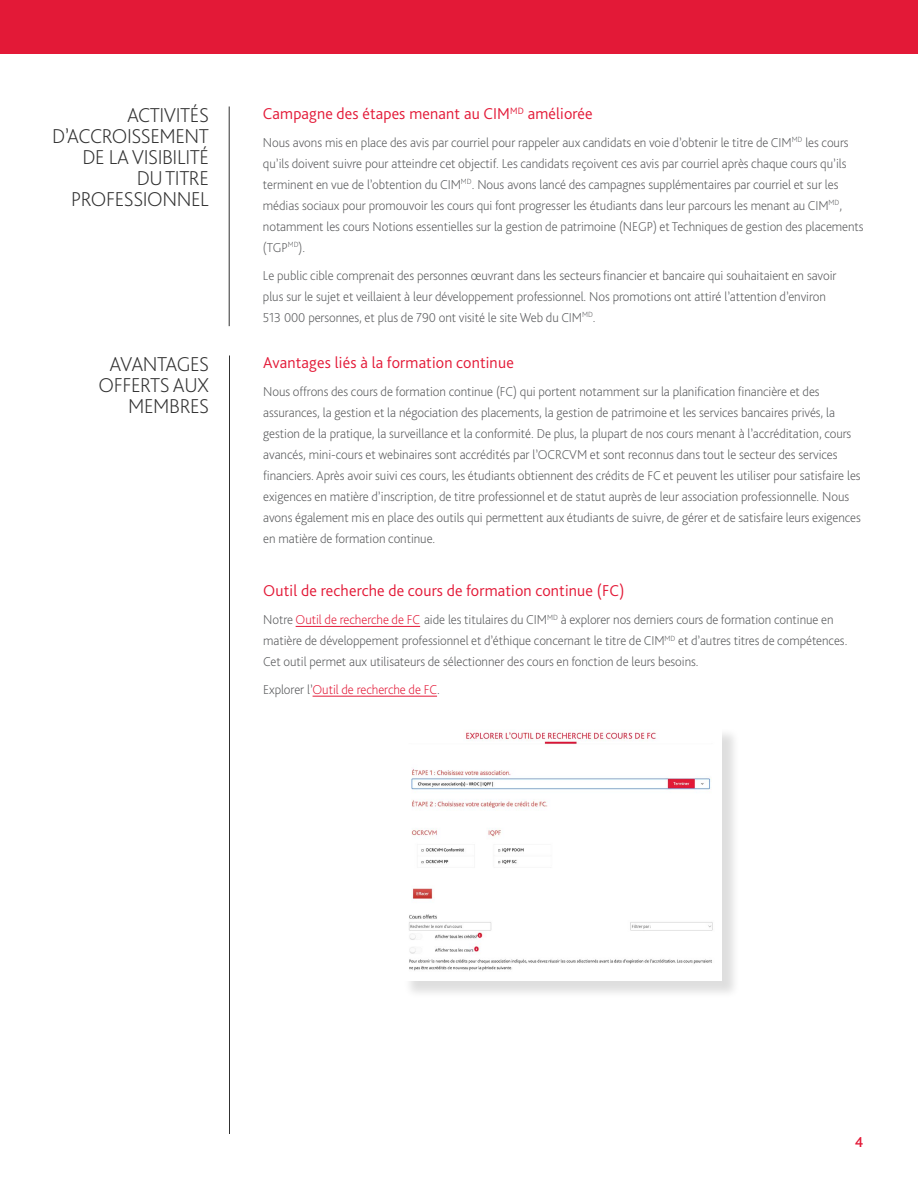
<style>
.page{position:relative;width:918px;height:1188px;background:#fff}
.page>*{position:absolute;margin:0;border:0;box-sizing:border-box;transform-origin:0 0}
.t1{font:200 21px/21px "Bliss Pro";letter-spacing:-.02em;color:#313131;text-align:right}
.t2{font:300 16.5px "Bliss Pro";letter-spacing:.01em;color:#e31937}
.t3{font:500 15px "Bliss Pro";color:#e31937}
.t4{font:200 13.5px/21px "Bliss Pro";letter-spacing:-.005em;color:#58595b}
.t5{font:200 13.5px "Bliss Pro";letter-spacing:-.005em;color:#e31937}
.s1{color:#e31937}
.s2{color:#58595b}
</style>
<div class="page">
<div style="left:0;top:0;width:918px;height:54px;background:#e31937"></div>
<hr style="left:229px;top:356px;width:1px;height:778px;background:#313131">
<hr style="left:296px;top:626px;width:124px;height:1px;background:#e31937">
<hr style="left:313px;top:696px;width:124px;height:1px;background:#e31937">
<hr style="left:229px;top:106px;width:1px;height:220px;background:#313131">
<div style="left:403px;top:727px;width:337px;height:273px;background:#000;opacity:.13"></div>
<img style="left:403px;top:727px;width:319px;height:254px">
<h1 class="t1" style="left:52px;top:104px;width:158px">ACTIVITÉS<br>D’ACCROISSEMENT<br>DE LA VISIBILITÉ<br>DU TITRE<br>PROFESSIONNEL</h1>
<p class="t2" style="left:263px;top:103px;width:331px">Campagne des étapes menant au CIM<sup>MD</sup> améliorée</p>
<p class="t4" style="left:263px;top:131px;width:602px">Nous avons mis en place des avis par courriel pour rappeler aux candidats en voie d’obtenir le titre de CIM<sup>MD</sup> les cours qu’ils doivent suivre pour atteindre cet objectif. Les candidats reçoivent ces avis par courriel après chaque cours qu’ils terminent en vue de l’obtention du CIM<sup>MD</sup>. Nous avons lancé des campagnes supplémentaires par courriel et sur les médias sociaux pour promouvoir les cours qui font progresser les étudiants dans leur parcours les menant au CIM<sup>MD</sup>, notamment les cours Notions essentielles sur la gestion de patrimoine (NEGP) et Techniques de gestion des placements (TGP<sup>MD</sup>).</p>
<p class="t4" style="left:263px;top:264px;width:575px">Le public cible comprenait des personnes œuvrant dans les secteurs financier et bancaire qui souhaitaient en savoir plus sur le sujet et veillaient à leur développement professionnel. Nos promotions ont attiré l’attention d’environ<br>513 000 personnes, et plus de 790 ont visité le site Web du CIM<sup>MD</sup>.</p>
<h1 class="t1" style="left:99px;top:353px;width:112px">AVANTAGES<br>OFFERTS AUX<br>MEMBRES</h1>
<p class="t2" style="left:263px;top:352px;width:252px">Avantages liés à la formation continue</p>
<p class="t4" style="left:263px;top:380px;width:599px">Nous offrons des cours de formation continue (FC) qui portent notamment sur la planification financière et des assurances, la gestion et la négociation des placements, la gestion de patrimoine et les services bancaires privés, la gestion de la pratique, la surveillance et la conformité. De plus, la plupart de nos cours menant à l’accréditation, cours avancés, mini-cours et webinaires sont accrédités par l’OCRCVM et sont reconnus dans tout le secteur des services financiers. Après avoir suivi ces cours, les étudiants obtiennent des crédits de FC et peuvent les utiliser pour satisfaire les exigences en matière d’inscription, de titre professionnel et de statut auprès de leur association professionnelle. Nous avons également mis en place des outils qui permettent aux étudiants de suivre, de gérer et de satisfaire leurs exigences en matière de formation continue.</p>
<p class="t2" style="left:263px;top:580px;width:363px">Outil de recherche de cours de formation continue (FC)</p>
<p class="t4" style="left:263px;top:609px;width:586px">Notre <span class="s1">Outil de recherche de FC</span> aide les titulaires du CIM<sup>MD</sup> à explorer nos derniers cours de formation continue en matière de développement professionnel et d’éthique concernant le titre de CIM<sup>MD</sup> et d’autres titres de compétences.<br>Cet outil permet aux utilisateurs de sélectionner des cours en fonction de leurs besoins.</p>
<p class="t5" style="left:263px;top:681px;width:178px"><span class="s2">Explorer l’</span>Outil de recherche de FC<span class="s2">.</span></p>
<p class="t3" style="left:855px;top:1133px;width:10px">4</p>
</div>
